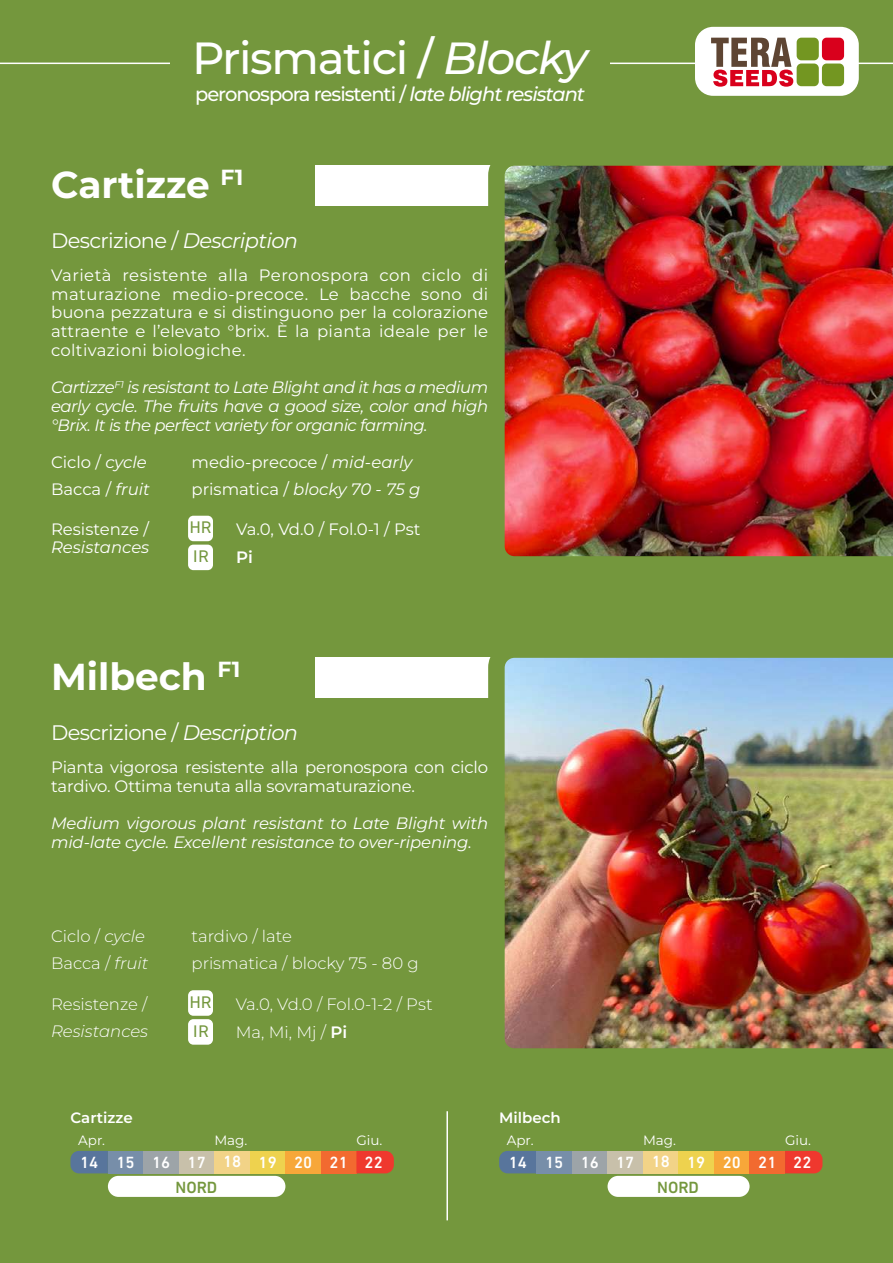
<style>
.page{position:relative;width:893px;height:1263px;background:#74973d}
.page>*{position:absolute;margin:0;border:0;box-sizing:border-box;transform-origin:0 0}
.t1{font:500 45px "Montserrat";letter-spacing:-.03em;color:#fff}
.t2{font:700 37.5px "Montserrat";color:#fff}
.t3{font:21px "Montserrat";letter-spacing:-.03em;color:#fff}
.t4{font:500 19.5px "Montserrat";letter-spacing:-.05em;color:#fff}
.t5{font:16.5px/18.8px "Montserrat";letter-spacing:-.01em;color:#fff}
.t6{font:italic 16.5px/18.8px "Montserrat";letter-spacing:-.01em;color:#fff}
.t7{font:300 16.5px/27px "Montserrat";color:#fff}
.t8{font:500 16.5px "DIN Next LT Pro";color:#fff}
.t9{font:italic 300 16.5px "Montserrat";color:#fff}
.t10{font:500 16.5px "DIN Next LT Pro";color:#74973d}
.t11{font:16.5px "Golos UI";color:#74973e}
.t12{font:600 16.5px "Montserrat";color:#fff}
.t13{font:600 15px "Montserrat";color:#fff}
.t14{font:13.5px "Montserrat";color:#fff}
.s1{font-style:italic}
.s2{font-weight:600}
</style>
<div class="page">
<hr style="left:446px;top:1111px;width:2px;height:109px;background:#fff">
<svg style="left:70px;top:1151px;width:38px;height:22px"></svg>
<div style="left:108px;top:1151px;width:35px;height:22px;background:#778ea9"></div>
<div style="left:143px;top:1151px;width:36px;height:22px;background:#9da4a8"></div>
<div style="left:179px;top:1151px;width:35px;height:22px;background:#c8c0aa"></div>
<div style="left:214px;top:1151px;width:36px;height:22px;background:#f2d387"></div>
<div style="left:250px;top:1151px;width:35px;height:22px;background:#eed24e"></div>
<div style="left:285px;top:1151px;width:36px;height:22px;background:#f7a739"></div>
<div style="left:321px;top:1151px;width:35px;height:22px;background:#f26a30"></div>
<svg style="left:356px;top:1151px;width:38px;height:22px"></svg>
<div style="left:108px;top:1176px;width:177px;height:21px;background:#fff;border-radius:11px"></div>
<svg style="left:499px;top:1151px;width:37px;height:22px"></svg>
<div style="left:536px;top:1151px;width:36px;height:22px;background:#778ea9"></div>
<div style="left:572px;top:1151px;width:36px;height:22px;background:#9da4a8"></div>
<div style="left:608px;top:1151px;width:35px;height:22px;background:#c8c0aa"></div>
<div style="left:643px;top:1151px;width:36px;height:22px;background:#f2d387"></div>
<div style="left:679px;top:1151px;width:35px;height:22px;background:#eed24e"></div>
<div style="left:714px;top:1151px;width:36px;height:22px;background:#f7a739"></div>
<div style="left:750px;top:1151px;width:35px;height:22px;background:#f26a30"></div>
<svg style="left:785px;top:1151px;width:37px;height:22px"></svg>
<div style="left:607px;top:1176px;width:143px;height:21px;background:#fff;border-radius:11px"></div>
<div style="left:188px;top:545px;width:25px;height:25px;background:#fff;border-radius:5px"></div>
<div style="left:188px;top:516px;width:25px;height:25px;background:#fff;border-radius:5px"></div>
<div style="left:315px;top:166px;width:578px;height:40px;background:#fff"></div>
<img style="left:488px;top:165px;width:405px;height:392px">
<div style="left:188px;top:1019px;width:25px;height:26px;background:#fff;border-radius:5px"></div>
<div style="left:188px;top:990px;width:25px;height:26px;background:#fff;border-radius:5px"></div>
<div style="left:315px;top:658px;width:578px;height:40px;background:#fff"></div>
<img style="left:488px;top:657px;width:405px;height:392px">
<hr style="left:0;top:63px;width:893px;height:1px;background:#fff">
<div style="left:695px;top:27px;width:164px;height:69px;background:#fff;border-radius:18px"></div>
<div style="left:797px;top:38px;width:22px;height:22px;background:#739621;border-radius:5px"></div>
<div style="left:822px;top:38px;width:22px;height:22px;background:#d9001c;border-radius:5px"></div>
<div style="left:797px;top:64px;width:22px;height:22px;background:#739621;border-radius:5px"></div>
<div style="left:822px;top:64px;width:22px;height:22px;background:#739621;border-radius:5px"></div>
<svg style="left:711px;top:38px;width:83px;height:49px"></svg>
<div style="left:170px;top:25px;width:440px;height:58px;background:#74973d"></div>
<h1 class="t1" style="left:192px;top:27px;width:397px">Prismatici / <span class="s1">Blocky</span></h1>
<p class="t4" style="left:195px;top:81px;width:391px">peronospora resistenti / <span class="s1">late blight resistant</span></p>
<h2 class="t2" style="left:51px;top:157px;width:194px">Cartizze <sup>F1</sup></h2>
<p class="t3" style="left:51px;top:226px;width:249px">Descrizione / <span class="s1">Description</span></p>
<p class="t5" style="left:51px;top:265px;width:439px;text-align:justify">Varietà resistente alla Peronospora con ciclo di maturazione medio-precoce. Le bacche sono di buona pezzatura e si distinguono per la colorazione attraente e l’elevato °brix. È la pianta ideale per le coltivazioni biologiche.</p>
<p class="t6" style="left:51px;top:378px;width:439px;text-align:justify">Cartizze<sup>F1</sup> is resistant to Late Blight and it has a medium early cycle. The fruits have a good size, color and high °Brix. It is the perfect variety for organic farming.</p>
<p class="t5" style="left:51px;top:448px;width:100px;line-height:27px">Ciclo / <span class="s1">cycle<br></span>Bacca / <span class="s1">fruit</span></p>
<p class="t5" style="left:192px;top:448px;width:231px;line-height:27px">medio-precoce / <span class="s1">mid-early </span>prismatica / <span class="s1">blocky 70 - 75 g</span></p>
<p class="t5" style="left:236px;top:519px;width:186px">Va.0, Vd.0 / Fol.0-1 / Pst</p>
<p class="t12" style="left:236px;top:546px;width:18px">Pi</p>
<p class="t5" style="left:51px;top:519px;width:100px">Resistenze /</p>
<p class="t11" style="left:189px;top:518px;width:24px">HR</p>
<p class="t6" style="left:51px;top:537px;width:100px">Resistances</p>
<p class="t11" style="left:193px;top:547px;width:17px">IR</p>
<h2 class="t2" style="left:51px;top:649px;width:191px">Milbech <sup>F1</sup></h2>
<p class="t3" style="left:51px;top:718px;width:249px">Descrizione / <span class="s1">Description</span></p>
<p class="t5" style="left:51px;top:757px;width:439px">Pianta vigorosa resistente alla peronospora con ciclo tardivo. Ottima tenuta alla sovramaturazione.</p>
<p class="t6" style="left:51px;top:813px;width:439px">Medium vigorous plant resistant to Late Blight with mid-late cycle. Excellent resistance to over-ripening.</p>
<p class="t7" style="left:51px;top:922px;width:99px">Ciclo / <span class="s1">cycle<br></span>Bacca / <span class="s1">fruit</span></p>
<p class="t7" style="left:192px;top:922px;width:229px">tardivo / late<br>prismatica / blocky 75 - 80 g</p>
<p class="t7" style="left:236px;top:989px;width:198px;line-height:28.5px">Va.0, Vd.0 / Fol.0-1-2 / Pst<br>Ma, Mi, Mj / <span class="s2">Pi</span></p>
<p class="t7" style="left:51px;top:990px;width:98px">Resistenze /</p>
<p class="t11" style="left:189px;top:992px;width:24px">HR</p>
<p class="t9" style="left:51px;top:1019px;width:99px">Resistances</p>
<p class="t11" style="left:193px;top:1021px;width:17px">IR</p>
<p class="t13" style="left:70px;top:1107px;width:64px">Cartizze</p>
<p class="t14" style="left:214px;top:1131px;width:34px">Mag.</p>
<p class="t14" style="left:356px;top:1131px;width:28px">Giu.</p>
<p class="t10" style="left:176px;top:1177px;width:43px">NORD</p>
<p class="t14" style="left:78px;top:1131px;width:28px">Apr.</p>
<p class="t8" style="left:80px;top:1152px;width:269px">14 15 16 17 18 19 20 21</p>
<p class="t8" style="left:365px;top:1152px;width:20px">22</p>
<p class="t13" style="left:499px;top:1107px;width:63px">Milbech</p>
<p class="t14" style="left:643px;top:1131px;width:34px">Mag.</p>
<p class="t14" style="left:785px;top:1131px;width:28px">Giu.</p>
<p class="t10" style="left:657px;top:1177px;width:43px">NORD</p>
<p class="t14" style="left:507px;top:1131px;width:28px">Apr.</p>
<p class="t8" style="left:509px;top:1152px;width:269px">14 15 16 17 18 19 20 21</p>
<p class="t8" style="left:793px;top:1152px;width:20px">22</p>
</div>
